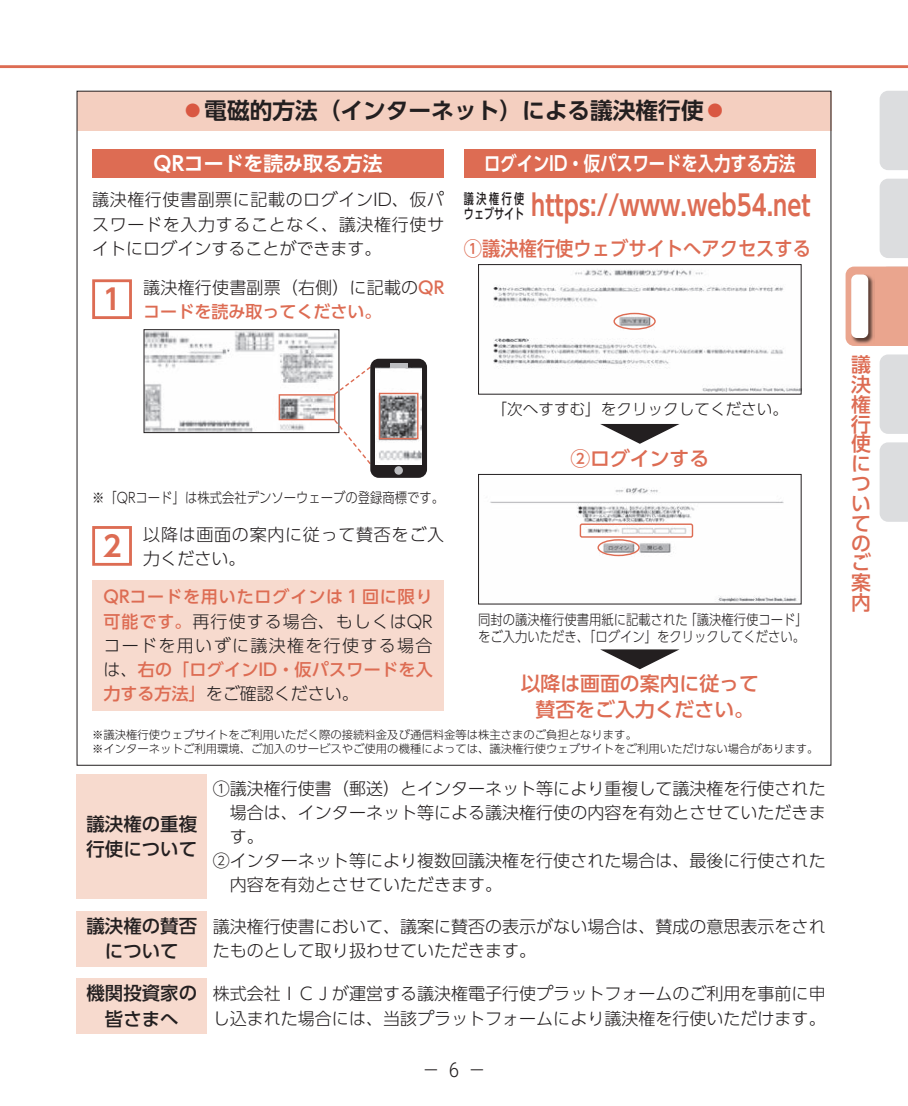
<style>
.page{position:relative;width:908px;height:1106px;background:#fff}
.page>*{position:absolute;margin:0;border:0;box-sizing:border-box;transform-origin:0 0}
.t1{font:700 28.4px "UD Shin Go Pro De";color:#dd6c53;scale:.8 1}
.t2{font:700 28.4px "UD Shin Go Pro De";color:#dd6c53}
.t3{font:700 22.6px "UD Shin Go Pro De";color:#231f20}
.t4{font:500 19.8px/19.8px "UD Shin Go Pro";color:#dd6c53;text-align:justify}
.t5{font:700 19.8px "UD Shin Go Pro De";color:#fff;scale:.82 1}
.t6{font:500 19.8px "UD Shin Go Pro";color:#dd6c53;scale:.92 1}
.t7{font:700 19.8px "UD Shin Go Pro De";color:#fff}
.t8{font:500 18.4px/25.6px "UD Shin Go Pro";color:#231f20;text-align:center}
.t9{font:300 18.4px "UD Shin Go Pro";color:#231f20}
.t10{font:300 17px/24.2px "UD Shin Go Pro";color:#231f20}
.t11{font:500 17px/24.2px "UD Shin Go Pro";letter-spacing:.05em;color:#dd6c53;text-align:justify}
.t12{font:300 17px/24.2px "UD Shin Go Pro";letter-spacing:.04em;color:#231f20}
.t13{font:300 15.6px "UD Shin Go Pro";color:#231f20}
.t14{font:300 14.2px/17px "UD Shin Go Pro";color:#231f20;scale:.87 1}
.t15{font:500 14.2px "UD Shin Go Pro";color:#231f20;scale:.71 1}
.t16{font:300 11.4px/14.2px "UD Shin Go Pro";color:#231f20}
.s1{color:#d95842}
.s2{font-weight:500;color:#dd6c53}
.s3{font-weight:300;color:#231f20}
</style>
<div class="page">
<div style="left:879px;top:91px;width:28px;height:79px;background:#dcdddf"></div>
<div style="left:879px;top:179px;width:28px;height:79px;background:#dcdddf"></div>
<div style="left:879px;top:354px;width:28px;height:80px;background:#dcdddf"></div>
<div style="left:879px;top:442px;width:28px;height:80px;background:#dcdddf"></div>
<svg style="left:845px;top:266px;width:62px;height:80px;background:#eaa791"></svg>
<img style="left:850px;top:274px;width:23px;height:70px">
<div style="left:850px;top:274px;width:17px;height:64px;background:#fff;border-radius:6px"></div>
<hr style="left:0;top:65px;width:907px;height:3px;background:#dd6c53">
<div style="left:77px;top:91px;width:754px;height:39px;background:#f4cfc0"></div>
<div style="left:92px;top:149px;width:352px;height:28px;background:#dd6c53"></div>
<div style="left:463px;top:149px;width:352px;height:28px;background:#dd6c53"></div>
<div style="left:92px;top:279px;width:40px;height:40px;border:3px solid #dd6c53"></div>
<div style="left:92px;top:526px;width:40px;height:40px;border:3px solid #dd6c53"></div>
<div style="left:77px;top:774px;width:130px;height:125px;background:#f7dace"></div>
<div style="left:77px;top:911px;width:130px;height:55px;background:#f7dace"></div>
<div style="left:77px;top:978px;width:130px;height:55px;background:#f7dace"></div>
<svg style="left:600px;top:649px;width:79px;height:20px"></svg>
<svg style="left:600px;top:424px;width:79px;height:20px"></svg>
<img style="left:493px;top:269px;width:306px;height:123px">
<div style="left:478px;top:264px;width:323px;height:130px;border:1px solid #231f20"></div>
<img style="left:490px;top:487px;width:307px;height:115px">
<div style="left:478px;top:474px;width:323px;height:130px;border:1px solid #231f20"></div>
<div style="left:597px;top:539px;width:42px;height:17px;border:1px solid #dd6c53;border-radius:50%"></div>
<div style="left:613px;top:313px;width:42px;height:17px;border:1px solid #dd6c53;border-radius:50%"></div>
<div style="left:579px;top:523px;width:114px;height:14px;border:1px solid #dd6c53;border-radius:2px"></div>
<div style="left:92px;top:580px;width:352px;height:130px;background:#f7dace"></div>
<img style="left:145px;top:331px;width:192px;height:100px">
<div style="left:143px;top:329px;width:196px;height:104px;border:1px solid #231f20"></div>
<div style="left:278px;top:394px;width:57px;height:26px;border:1px solid #dd6c53"></div>
<svg style="left:332px;top:365px;width:38px;height:31px"></svg>
<svg style="left:332px;top:418px;width:38px;height:46px"></svg>
<div style="left:370px;top:359px;width:57px;height:119px;background:#231f20;border-radius:9px"></div>
<img style="left:375px;top:368px;width:47px;height:96px">
<div style="left:390px;top:363px;width:17px;height:5px;background:#bcbdc0"></div>
<div style="left:394px;top:466px;width:9px;height:9px;background:#bcbdc0;border-radius:50%"></div>
<div style="left:378px;top:393px;width:40px;height:46px;border:1px solid #dd6c53"></div>
<h2 class="t3" style="left:181px;top:92px;width:546px"><span class="s1">·</span>電磁的方法（インターネット）による議決権行使<span class="s1">·</span></h2>
<p class="t7" style="left:154px;top:147px;width:230px">QRコードを読み取る方法</p>
<p class="t5" style="left:484px;top:147px;width:381px">ログインID・仮パスワードを入力する方法</p>
<p class="t10" style="left:92px;top:187px;width:353px;text-align:justify">議決権行使書副票に記載のログインID、仮パスワードを入力することなく、議決権行使サイトにログインすることができます。</p>
<h1 class="t2" style="left:103px;top:276px;width:20px">1</h1>
<p class="t10" style="left:143px;top:275px;width:302px">議決権行使書副票（右側）に記載の<span class="s2">QRコードを読み取ってください。</span></p>
<p class="t15" style="left:463px;top:187px;width:87px">議 決 権 行 使</p>
<h1 class="t1" style="left:463px;top:182px;width:434px"><sub>ウェブサイト</sub> https://www.web54.net</h1>
<p class="t6" style="left:463px;top:232px;width:379px">①議決権行使ウェブサイトへアクセスする</p>
<p class="t14" style="left:92px;top:488px;width:406px">※「QRコード」は株式会社デンソーウェーブの登録商標です。</p>
<h1 class="t2" style="left:103px;top:523px;width:20px">2</h1>
<p class="t12" style="left:143px;top:522px;width:302px">以降は画面の案内に従って賛否をご入力ください。</p>
<p class="t11" style="left:103px;top:584px;width:330px">QRコードを用いたログインは１回に限り可能です。<span class="s3">再行使する場合、もしくはQRコードを用いずに議決権を行使する場合は、</span>右の「ログインID・仮パスワードを入力する方法」<span class="s3">をご確認ください。</span></p>
<p class="t13" style="left:491px;top:396px;width:298px">「次へすすむ」をクリックしてください。</p>
<p class="t4" style="left:570px;top:447px;width:140px">②ログインする</p>
<p class="t14" style="left:478px;top:610px;width:380px">同封の議決権行使書用紙に記載された「議決権行使コード」をご入力いただき、「ログイン」をクリックしてください。</p>
<p class="t4" style="left:520px;top:670px;width:240px;line-height:25.6px;text-align:center">以降は画面の案内に従って賛否をご入力ください。</p>
<p class="t16" style="left:92px;top:727px;width:727px">※議決権行使ウェブサイトをご利用いただく際の接続料金及び通信料金等は株主さまのご負担となります。<br>※インターネットご利用環境、ご加入のサービスやご使用の機種によっては、議決権行使ウェブサイトをご利用いただけない場合があります。</p>
<p class="t8" style="left:86px;top:810px;width:112px;text-align:left">議決権の重複行使について</p>
<p class="t10" style="left:213px;top:775px;width:614px">① 議決権行使書（郵送）とインターネット等により重複して議決権を行使された</p>
<p class="t10" style="left:230px;top:799px;width:597px">場合は、インターネット等による議決権行使の内容を有効とさせていただきま</p>
<p class="t10" style="left:230px;top:824px;width:36px">す。</p>
<p class="t10" style="left:213px;top:848px;width:614px">② インターネット等により複数回議決権を行使された場合は、最後に行使された</p>
<p class="t10" style="left:230px;top:872px;width:274px">内容を有効とさせていただきます。</p>
<p class="t8" style="left:86px;top:912px;width:112px">議決権の賛否について</p>
<p class="t10" style="left:213px;top:914px;width:614px">議決権行使書において、議案に賛否の表示がない場合は、賛成の意思表示をされたものとして取り扱わせていただきます。</p>
<p class="t8" style="left:86px;top:980px;width:112px">機関投資家の皆さまへ</p>
<p class="t10" style="left:213px;top:981px;width:614px">株式会社ＩＣＪが運営する議決権電子行使プラットフォームのご利用を事前に申し込まれた場合には、当該プラットフォームにより議決権を行使いただけます。</p>
<p class="t9" style="left:421px;top:1054px;width:66px">－ 6 －</p>
<p class="t4" style="left:850px;top:354px;width:21px">議決権行使についてのご案内</p>
</div>
